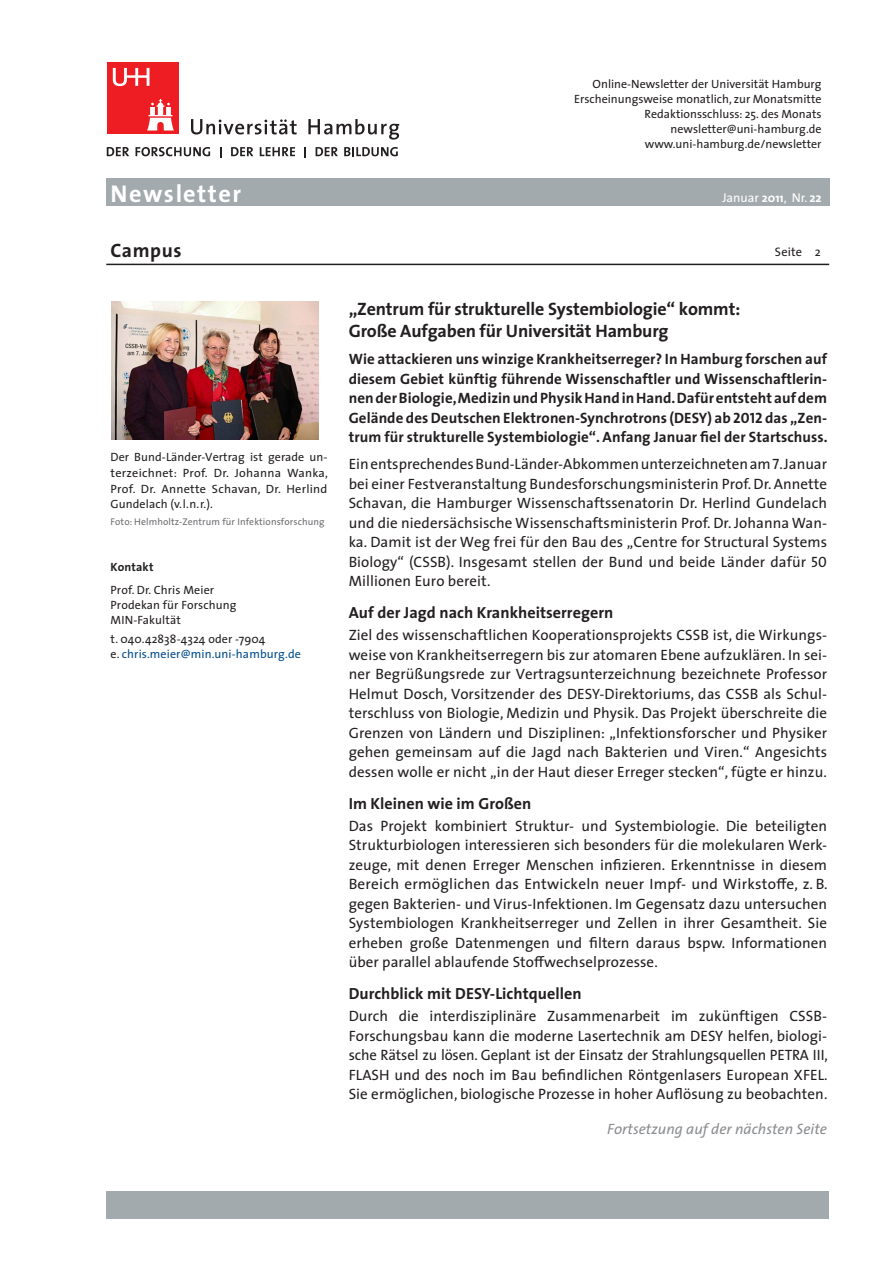
<style>
.page{position:relative;width:893px;height:1263px;background:#fff}
.page>*{position:absolute;margin:0;border:0;box-sizing:border-box;transform-origin:0 0}
.t1{font:700 24.3px "The Sans";letter-spacing:.06em;color:#fff}
.t2{font:700 19.5px "The Sans";letter-spacing:.03em;color:#231f20}
.t3{font:700 18px/21.6px "The Sans";letter-spacing:-.01em;color:#231f20}
.t4{font:700 16.2px "The Sans";color:#231f20}
.t5{font:15px/19.5px "The Sans";letter-spacing:.005em;color:#231f20;text-align:justify}
.t6{font:700 15px/19.5px "The Sans";letter-spacing:.005em;color:#231f20;text-align:justify}
.t7{font:italic 15px "The Sans";color:#8a8c8f}
.t8{font:12.75px "The Sans";color:#fff}
.t9{font:12.3px "The Sans";letter-spacing:.01em;color:#231f20}
.t10{font:12px/15px "The Sans";color:#231f20;text-align:right}
.t11{font:12px/15.8px "The Sans";letter-spacing:.02em;color:#231f20}
.t12{font:12px/15px "The Sans";letter-spacing:.01em;color:#004d8d}
.t13{font:700 12px "The Sans";letter-spacing:.01em;color:#231f20}
.t14{font:9.75px "The Sans";letter-spacing:.01em;color:#6c6d70}
.s1{font-weight:700;font-size:12.3px}
.s2{font-weight:700}
.s3{color:#231f20}
.s4{font-family:"The Sans Bold Caps";font-weight:400}
.s5{font-family:"The Sans Regular Caps"}
</style>
<div class="page">
<svg style="left:191px;top:119px;width:106px;height:15px"></svg>
<svg style="left:308px;top:119px;width:91px;height:21px"></svg>
<div style="left:107px;top:63px;width:72px;height:71px;background:#ee1d23"></div>
<svg style="left:147px;top:99px;width:27px;height:31px"></svg>
<svg style="left:113px;top:68px;width:36px;height:18px"></svg>
<svg style="left:107px;top:147px;width:22px;height:9px"></svg>
<svg style="left:136px;top:147px;width:74px;height:9px"></svg>
<svg style="left:231px;top:147px;width:22px;height:9px"></svg>
<svg style="left:260px;top:147px;width:35px;height:9px"></svg>
<svg style="left:316px;top:147px;width:22px;height:9px"></svg>
<svg style="left:344px;top:147px;width:54px;height:9px"></svg>
<div style="left:106px;top:179px;width:723px;height:27px;background:#a3aaae"></div>
<div style="left:106px;top:1191px;width:723px;height:27px;background:#a3aaae"></div>
<hr style="left:106px;top:264px;width:723px;height:1px;background:#231f20">
<img style="left:112px;top:302px;width:207px;height:138px">
<p class="t10" style="left:574px;top:76px;width:249px">Online-Newsletter der Universität Hamburg Erscheinungsweise monatlich, zur Monatsmitte Redaktionsschluss: 25. des Monats newsletter@uni-hamburg.de www.uni-hamburg.de/newsletter</p>
<h1 class="t1" style="left:111px;top:173px;width:132px">Newsletter</h1>
<p class="t8" style="left:722px;top:187px;width:101px">Januar <span class="s1">2011</span>, Nr. <span class="s2">22</span></p>
<h2 class="t2" style="left:111px;top:234px;width:72px">Campus</h2>
<p class="t11" style="left:111px;top:449px;width:219px">Der Bund-Länder-Vertrag ist gerade un&shy;terzeichnet: Prof. Dr. Johanna Wanka, Prof. Dr. Annette Schavan, Dr. Herlind Gundelach (v. l. n. r.).</p>
<p class="t14" style="left:111px;top:513px;width:215px">Foto: Helmholtz-Zentrum für Infektionsforschung</p>
<p class="t13" style="left:111px;top:557px;width:44px">Kontakt</p>
<p class="t10" style="left:111px;top:582px;width:127px;text-align:left">Prof. Dr. Chris Meier<br>Prodekan für Forschung<br>MIN-Fakultät</p>
<p class="t12" style="left:111px;top:631px;width:192px"><span class="s3">t. 040.42838-4324 oder -7904<br>e.</span> chris.meier@min.uni-hamburg.de</p>
<p class="t9" style="left:775px;top:242px;width:29px">Seite</p>
<p class="t9" style="left:815px;top:242px;width:7px">2</p>
<p class="t3" style="left:349px;top:298px;width:393px">„Zentrum für strukturelle Systembiologie“ kommt:<br>Große Aufgaben für Universität Hamburg</p>
<p class="t6" style="left:349px;top:349px;width:480px">Wie attackieren uns winzige Krankheitserreger? In Hamburg forschen auf diesem Gebiet künftig führende Wissenschaftler und Wissenschaftlerin&shy;nen der Biologie, Medizin und Physik Hand in Hand. Dafür entsteht auf dem Gelände des Deutschen Elektronen- Synchrotrons (DESY) ab <span class="s4">2012</span> das „Zen&shy;trum für strukturelle Systembiologie“. Anfang Januar fiel der Startschuss.</p>
<p class="t5" style="left:349px;top:454px;width:480px">Ein entsprechendes Bund-Länder-Abkommen unterzeichneten am <span class="s5">7</span>. Januar bei einer Festveranstaltung Bundesforschungsministerin Prof. Dr. Annette Schavan, die Hamburger Wissenschaftssenatorin Dr. Herlind Gundelach und die niedersächsische Wissenschaftsministerin Prof. Dr. Johanna Wan&shy;ka. Damit ist der Weg frei für den Bau des „Centre for Structural Systems Biology“ (CSSB). Insgesamt stellen der Bund und beide Länder dafür <span class="s5">50<br></span>Millionen Euro bereit.</p>
<p class="t4" style="left:349px;top:599px;width:266px">Auf der Jagd nach Krankheitserregern</p>
<p class="t5" style="left:349px;top:625px;width:480px">Ziel des wissenschaftlichen Kooperationsprojekts CSSB ist, die Wirkungs&shy;weise von Krankheitserregern bis zur atomaren Ebene aufzuklären. In sei&shy;ner Begrüßungsrede zur Vertragsunterzeichnung bezeichnete Professor Helmut Dosch, Vorsitzender des DESY-Direktoriums, das CSSB als Schul&shy;terschluss von Biologie, Medizin und Physik. Das Projekt überschreite die Grenzen von Ländern und Disziplinen: „Infektionsforscher und Physiker gehen gemeinsam auf die Jagd nach Bakterien und Viren.“ Angesichts dessen wolle er nicht „in der Haut dieser Erreger stecken“, fügte er hinzu.</p>
<p class="t4" style="left:349px;top:790px;width:184px">Im Kleinen wie im Großen</p>
<p class="t5" style="left:349px;top:815px;width:480px;text-align:left">Das Projekt kombiniert Struktur- und Systembiologie. Die beteiligten Strukturbiologen interessieren sich besonders für die molekularen Werk&shy;zeuge, mit denen Erreger Menschen infizieren. Erkenntnisse in diesem Bereich ermöglichen das Entwickeln neuer Impf- und Wirkstofe, z. B. gegen Bakterien- und Virus-Infektionen. Im Gegensatz dazu untersuchen Systembiologen Krankheitserreger und Zellen in ihrer Gesamtheit. Sie erheben große Datenmengen und filtern daraus bspw. Informationen über parallel ablaufende Stoff-wechselprozesse.</p>
<p class="t4" style="left:349px;top:980px;width:234px">Durchblick mit DESY- Lichtquellen</p>
<p class="t5" style="left:349px;top:1006px;width:481px;text-align:left">Durch die interdisziplinäre Zusammenarbeit im zukünftigen CSSB-Forschungsbau kann die moderne Lasertechnik am DESY helfen, biologi&shy;sche Rätsel zu lösen. Geplant ist der Einsatz der Strahlungsquellen PETRA III, FLASH und des noch im Bau befindlichen Röntgenlasers European XFEL.<br>Sie ermöglichen, biologische Prozesse in hoher Aufösung zu beobachten.</p>
<p class="t7" style="left:607px;top:1116px;width:221px">Fortsetzung auf der nächsten Seite</p>
</div>
